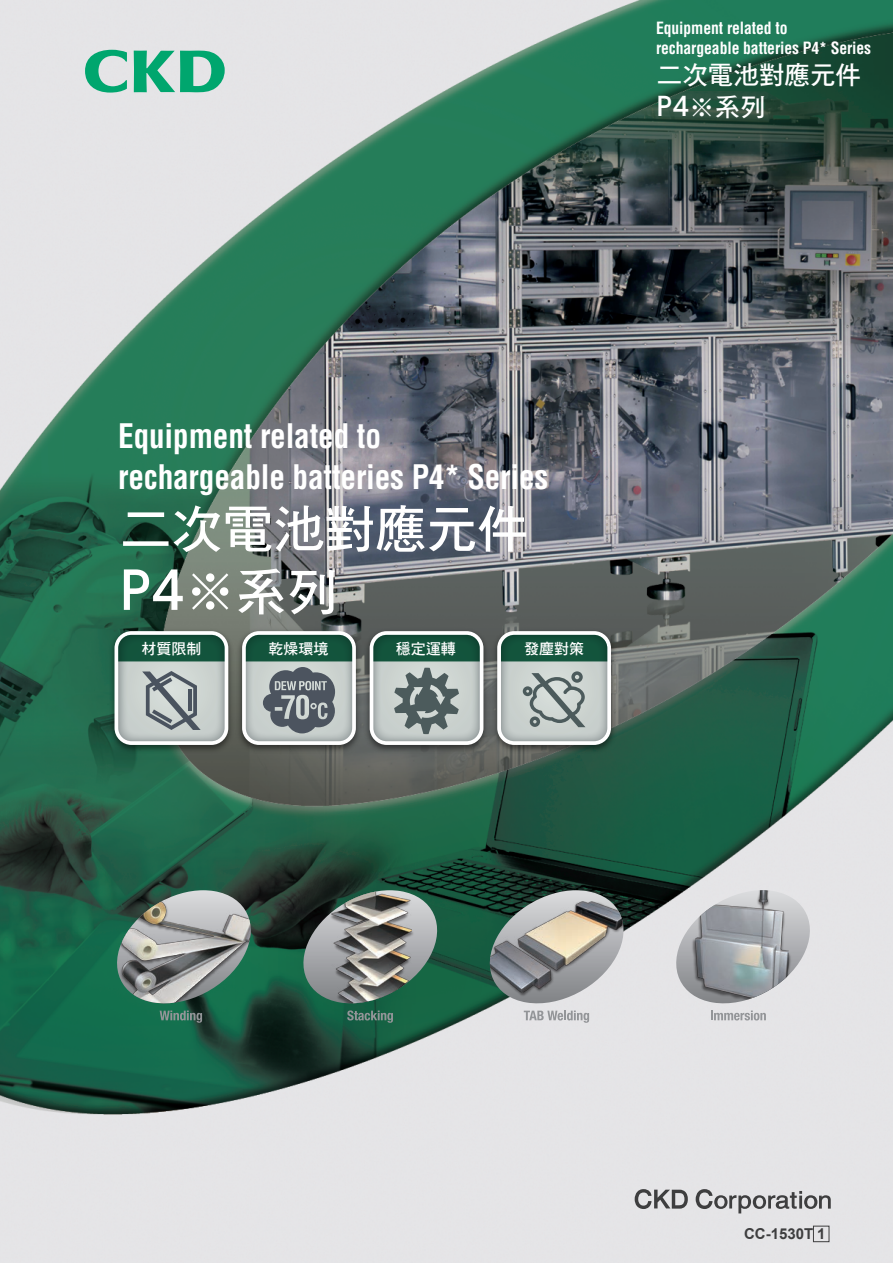
<style>
.page{position:relative;width:893px;height:1263px;background:#fff}
.page>*{position:absolute;margin:0;border:0;box-sizing:border-box;transform-origin:0 0}
.t1{font:51px "DF Hei Std W7";color:#fff}
.t2{font:500 51px "UD Shin Go Pro";color:#fff}
.t3{font:700 condensed 33px/41.2px "Helvetica LT Std";letter-spacing:-.005em;color:#fff;scale:.95 1}
.t4{font:25.5px "DF Hei Std W7";color:#fff}
.t5{font:500 25.5px "UD Shin Go Pro";color:#fff}
.t6{font:700 condensed 16.5px/20.7px "Helvetica LT Std";letter-spacing:-.005em;color:#fff;scale:.95 1}
.t7{font:15px "DF Hei Std W7";color:#fff}
.t8{font:700 15px "Arial";color:#3e3e3f}
.s1{font-family:"DF Hei Std W7";font-weight:400}
</style>
<div class="page">
<img style="left:0;top:0;width:893px;height:1263px">
<svg style="left:108px;top:890px;width:152px;height:133px;background:#1f674c"></svg>
<svg style="left:294px;top:890px;width:153px;height:133px;background:#406859"></svg>
<svg style="left:480px;top:890px;width:153px;height:133px;background:#a2aba9"></svg>
<svg style="left:667px;top:890px;width:152px;height:130px;background:#d3d3d6"></svg>
<img style="left:118px;top:892px;width:141px;height:116px">
<img style="left:122px;top:893px;width:134px;height:115px">
<img style="left:329px;top:890px;width:87px;height:118px">
<img style="left:331px;top:890px;width:81px;height:116px">
<img style="left:482px;top:901px;width:148px;height:96px">
<img style="left:485px;top:901px;width:141px;height:91px">
<img style="left:691px;top:890px;width:101px;height:118px">
<img style="left:695px;top:890px;width:94px;height:114px">
<img style="left:106px;top:625px;width:128px;height:131px">
<div style="left:115px;top:631px;width:113px;height:114px;border:8px solid #fff;border-radius:13px"></div>
<svg style="left:118px;top:635px;width:107px;height:106px;background:#8da29c"></svg>
<img style="left:364px;top:625px;width:125px;height:131px">
<div style="left:370px;top:631px;width:113px;height:114px;border:8px solid #fff;border-radius:13px"></div>
<svg style="left:373px;top:635px;width:107px;height:106px;background:#829892"></svg>
<img style="left:234px;top:625px;width:130px;height:131px">
<div style="left:242px;top:631px;width:114px;height:114px;border:8px solid #fff;border-radius:13px"></div>
<svg style="left:246px;top:635px;width:106px;height:106px;background:#7a8f8b"></svg>
<img style="left:489px;top:625px;width:130px;height:131px">
<div style="left:497px;top:631px;width:114px;height:114px;border:8px solid #fff;border-radius:13px"></div>
<svg style="left:501px;top:635px;width:106px;height:106px;background:#8fa49d"></svg>
<svg style="left:85px;top:50px;width:42px;height:43px;background:#7cc7af"></svg>
<svg style="left:134px;top:50px;width:91px;height:42px;background:#5ebf9f"></svg>
<div style="left:813px;top:1226px;width:16px;height:16px;border:1px solid #3e3e3f"></div>
<svg style="left:635px;top:1189px;width:53px;height:20px"></svg>
<svg style="left:696px;top:1189px;width:135px;height:24px;background:#b4b4b6"></svg>
<p class="t6" style="left:656px;top:17px;width:228px">Equipment related to rechargeable batteries P4* Series</p>
<p class="t4" style="left:657px;top:61px;width:205px">二次電池對應元件</p>
<p class="t5" style="left:657px;top:86px;width:110px">P4※<span class="s1">系列</span></p>
<p class="t3" style="left:118px;top:415px;width:454px">Equipment related to rechargeable batteries P4* Series</p>
<h1 class="t1" style="left:120px;top:501px;width:409px">二次電池對應元件</h1>
<h1 class="t2" style="left:120px;top:549px;width:219px">P4※<span class="s1">系列</span></h1>
<p class="t7" style="left:142px;top:640px;width:61px">材質限制</p>
<p class="t7" style="left:269px;top:640px;width:61px">乾燥環境</p>
<p class="t7" style="left:396px;top:640px;width:61px">穩定運轉</p>
<p class="t7" style="left:524px;top:640px;width:61px">發塵對策</p>
<p class="t8" style="left:744px;top:1223px;width:83px">CC-1530T 1</p>
</div>
